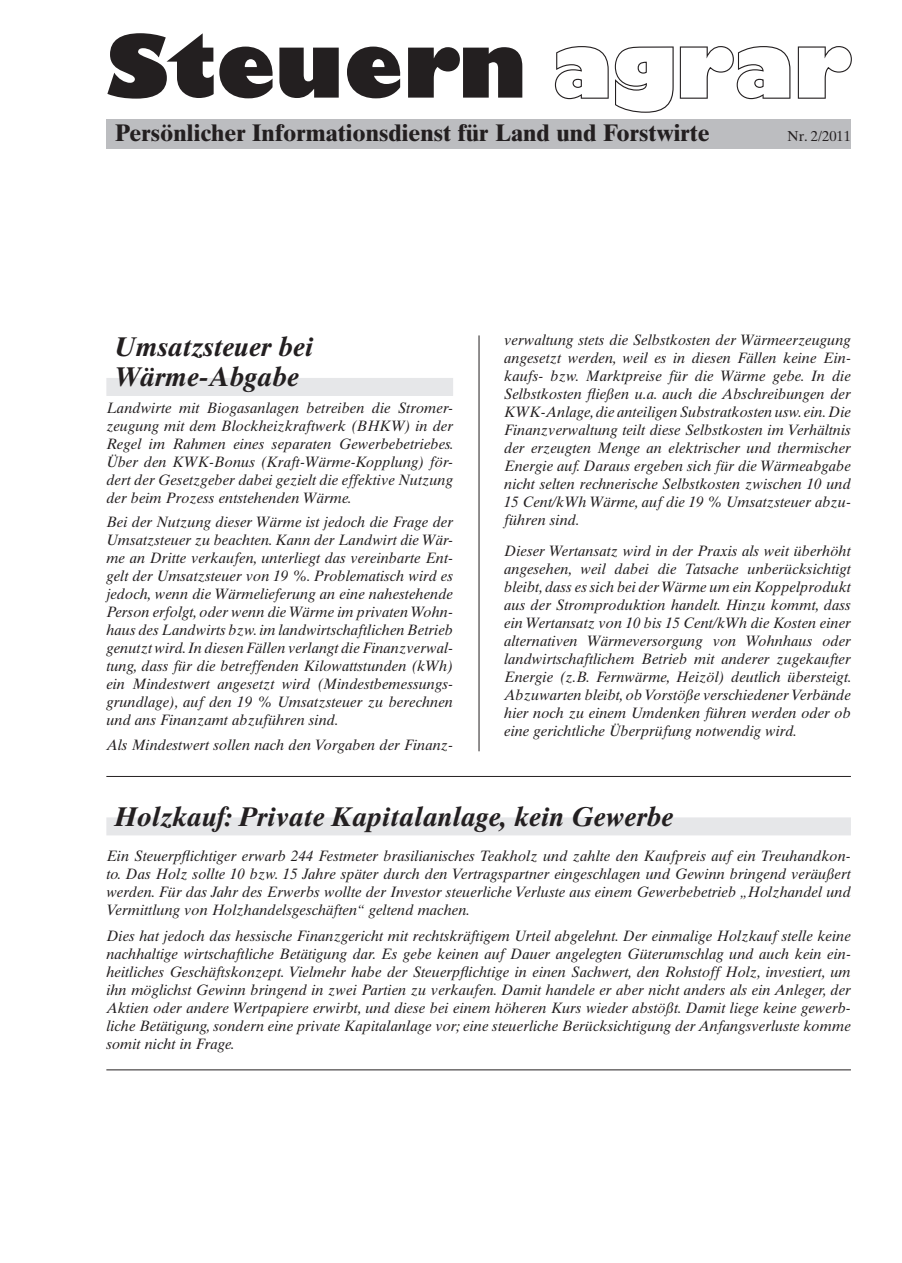
<style>
.page{position:relative;width:902px;height:1263px;background:#fff}
.page>*{position:absolute;margin:0;border:0;box-sizing:border-box;transform-origin:0 0}
.t1{font:800 85.05px "Gill Sans";color:#231f20}
.t2{font:italic 700 27px/30px "Times Ten LT";color:#231f20}
.t3{font:700 24px "Times Ten LT";color:#231f20}
.t4{font:italic 15px/18px "Times Ten LT";color:#231f20;text-align:justify}
.t5{font:14.4px "Times Ten LT";color:#231f20}
.s1{color:#fff}
</style>
<div class="page">
<svg style="left:554px;top:46px;width:298px;height:67px"></svg>
<div style="left:106px;top:119px;width:744px;height:30px;background:#bcbdc0"></div>
<hr style="left:106px;top:776px;width:744px;height:1px;background:#231f20">
<hr style="left:106px;top:1069px;width:744px;height:1px;background:#231f20">
<div style="left:106px;top:378px;width:347px;height:18px;background:#e6e7e9"></div>
<hr style="left:478px;top:335px;width:1px;height:416px;background:#231f20">
<div style="left:106px;top:817px;width:744px;height:18px;background:#e6e7e9"></div>
<h1 class="t1" style="left:106px;top:13px;width:746px">Steuern <span class="s1">agrar</span></h1>
<h3 class="t3" style="left:115px;top:118px;width:596px">Persönlicher Informationsdienst für Land und Forstwirte</h3>
<p class="t5" style="left:787px;top:127px;width:65px">Nr. 2/2011</p>
<h2 class="t2" style="left:115px;top:332px;width:200px">Umsatzsteuer bei<br>Wärme-Abgabe</h2>
<p class="t4" style="left:106px;top:399px;width:349px">Landwirte mit Biogasanlagen betreiben die Stromer&shy;zeugung mit dem Blockheizkraftwerk (BHKW) in der Regel im Rahmen eines separaten Gewerbebetriebes.<br>Über den KWK-Bonus (Kraft-Wärme-Kopplung) för&shy;dert der Gesetzgeber dabei gezielt die effektive Nutzung der beim Prozess entstehenden Wärme.</p>
<p class="t4" style="left:106px;top:513px;width:348px">Bei der Nutzung dieser Wärme ist jedoch die Frage der Umsatzsteuer zu beachten. Kann der Landwirt die Wär&shy;me an Dritte verkaufen, unterliegt das vereinbarte Ent&shy;gelt der Umsatzsteuer von 19 %. Problematisch wird es jedoch, wenn die Wärmelieferung an eine nahestehende Person erfolgt, oder wenn die Wärme im privaten Wohn&shy;haus des Landwirts bzw. im landwirtschaftlichen Betrieb genutzt wird. In diesen Fällen verlangt die Finanzverwal&shy;tung, dass für die betreffenden Kilowattstunden (kWh) ein Mindestwert angesetzt wird (Mindestbemessungs&shy;grundlage), auf den 19 % Umsatzsteuer zu berechnen und ans Finanzamt abzuführen sind.</p>
<p class="t4" style="left:106px;top:735px;width:348px">Als Mindestwert sollen nach den Vorgaben der Finanz-</p>
<p class="t4" style="left:504px;top:331px;width:348px">verwaltung stets die Selbstkosten der Wärmeerzeugung angesetzt werden, weil es in diesen Fällen keine Ein&shy;kaufs- bzw. Marktpreise für die Wärme gebe. In die Selbstkosten fließen u.a. auch die Abschreibungen der KWK-Anlage, die anteiligen Substratkosten usw. ein. Die Finanzverwaltung teilt diese Selbstkosten im Verhältnis der erzeugten Menge an elektrischer und thermischer Energie auf. Daraus ergeben sich für die Wärmeabgabe nicht selten rechnerische Selbstkosten zwischen 10 und 15 Cent/kWh Wärme, auf die 19 % Umsatzsteuer abzu&shy;führen sind.</p>
<p class="t4" style="left:504px;top:542px;width:349px">Dieser Wertansatz wird in der Praxis als weit überhöht angesehen, weil dabei die Tatsache unberücksichtigt bleibt, dass es sich bei der Wärme um ein Koppelprodukt aus der Stromproduktion handelt. Hinzu kommt, dass ein Wertansatz von 10 bis 15 Cent/kWh die Kosten einer alternativen Wärmeversorgung von Wohnhaus oder landwirtschaftlichem Betrieb mit anderer zugekaufter Energie (z.B. Fernwärme, Heizöl) deutlich übersteigt.<br>Abzuwarten bleibt, ob Vorstöße verschiedener Verbände hier noch zu einem Umdenken führen werden oder ob eine gerichtliche Überprüfung notwendig wird.</p>
<h2 class="t2" style="left:115px;top:801px;width:559px">Holzkauf: Private Kapitalanlage, kein Gewerbe</h2>
<p class="t4" style="left:106px;top:847px;width:746px">Ein Steuerpflichtiger erwarb 244 Festmeter brasilianisches Teakholz und zahlte den Kaufpreis auf ein Treuhandkon&shy;to. Das Holz sollte 10 bzw. 15 Jahre später durch den Vertragspartner eingeschlagen und Gewinn bringend veräußert werden. Für das Jahr des Erwerbs wollte der Investor steuerliche Verluste aus einem Gewerbebetrieb „Holzhandel und Vermittlung von Holzhandelsgeschäften“ geltend machen.</p>
<p class="t4" style="left:106px;top:927px;width:746px">Dies hat jedoch das hessische Finanzgericht mit rechtskräftigem Urteil abgelehnt. Der einmalige Holzkauf stelle keine nachhaltige wirtschaftliche Betätigung dar. Es gebe keinen auf Dauer angelegten Güterumschlag und auch kein ein&shy;heitliches Geschäftskonzept. Vielmehr habe der Steuerpflichtige in einen Sachwert, den Rohstoff Holz, investiert, um ihn möglichst Gewinn bringend in zwei Partien zu verkaufen. Damit handele er aber nicht anders als ein Anleger, der Aktien oder andere Wertpapiere erwirbt, und diese bei einem höheren Kurs wieder abstößt. Damit liege keine gewerb&shy;liche Betätigung, sondern eine private Kapitalanlage vor; eine steuerliche Berücksichtigung der Anfangsverluste komme somit nicht in Frage.</p>
</div>
